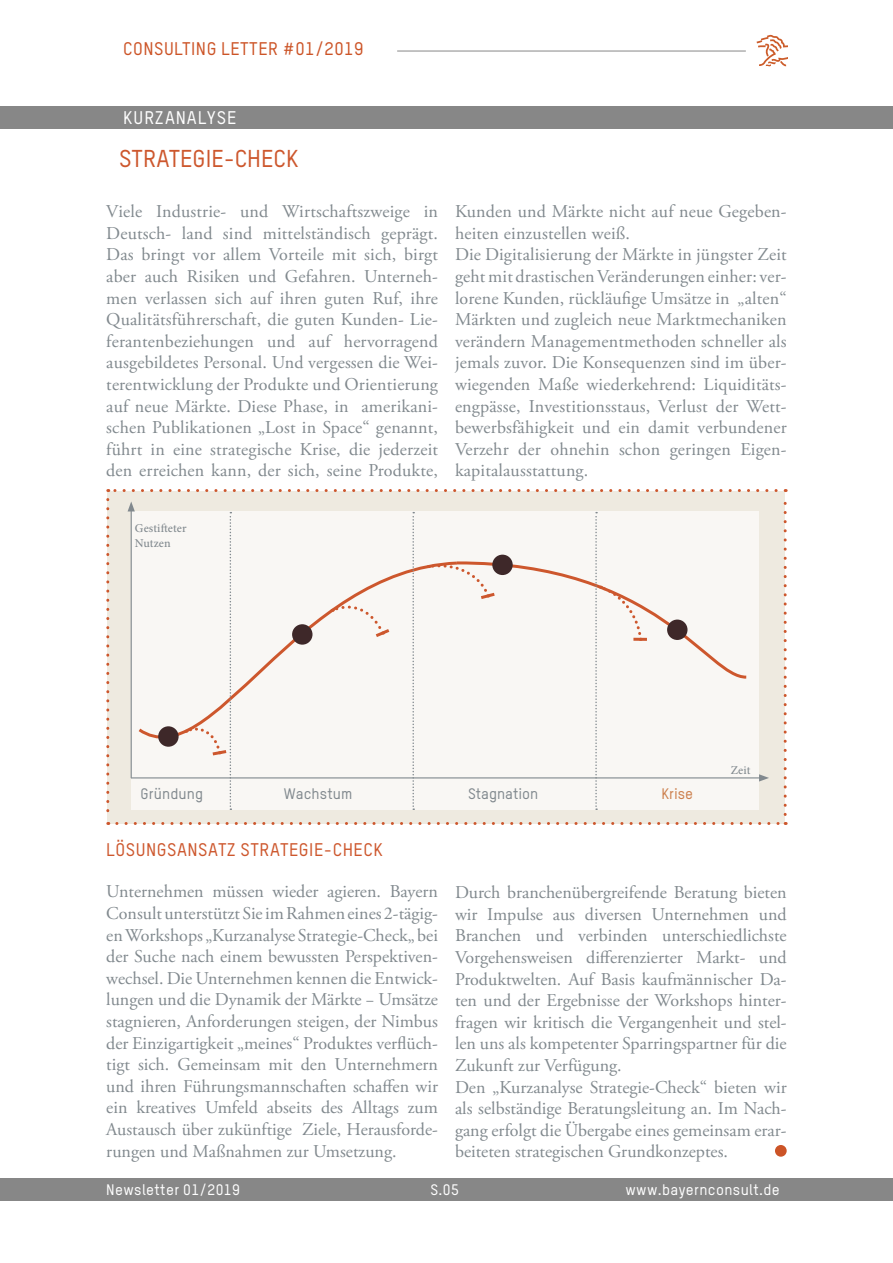
<style>
.page{position:relative;width:893px;height:1263px;background:#fff}
.page>*{position:absolute;margin:0;border:0;box-sizing:border-box;transform-origin:0 0}
.t1{font:500 24px "TSTARPRO";color:#cd572d}
.t2{font:18px/21.6px "Adobe Garamond Pro";color:#81898e;text-align:justify}
.t3{font:500 18px "TSTARPRO";letter-spacing:.03em;color:#cd572d}
.t4{font:500 18px "TSTARPRO";letter-spacing:.025em;color:#cc5427}
.t5{font:500 18px "TSTARPRO";letter-spacing:.05em;color:#fff}
.t6{font:500 15px "TSTARPRO";letter-spacing:.025em;color:#fff}
.t7{font:500 15px "TSTARPRO";letter-spacing:.01em;color:#81898e}
.t8{font:500 15px "TSTARPRO";color:#cc7f4c}
.t9{font:500 12px/14.4px "Minion Pro";letter-spacing:.01em;color:#81898e}
</style>
<div class="page">
<div style="left:0;top:106px;width:893px;height:23px;background:#878787"></div>
<div style="left:0;top:1178px;width:893px;height:23px;background:#878787"></div>
<svg style="left:757px;top:35px;width:30px;height:32px"></svg>
<hr style="left:397px;top:51px;width:349px;height:1px;background:#878787">
<div style="left:108px;top:490px;width:677px;height:333px;background:#eeeae0"></div>
<svg style="left:106px;top:499px;width:3px;height:326px"></svg>
<svg style="left:117px;top:822px;width:669px;height:3px"></svg>
<svg style="left:784px;top:489px;width:3px;height:325px"></svg>
<svg style="left:108px;top:489px;width:668px;height:3px"></svg>
<div style="left:131px;top:512px;width:628px;height:298px;background:#f9f7f4"></div>
<svg style="left:138px;top:565px;width:290px;height:180px"></svg>
<hr style="left:131px;top:509px;width:1px;height:269px;background:#81898e">
<svg style="left:128px;top:501px;width:7px;height:10px"></svg>
<hr style="left:131px;top:777px;width:630px;height:1px;background:#81898e">
<svg style="left:759px;top:774px;width:10px;height:7px"></svg>
<svg style="left:412px;top:512px;width:2px;height:298px"></svg>
<div style="left:158px;top:726px;width:21px;height:21px;background:#3e2829;border-radius:50%"></div>
<div style="left:292px;top:624px;width:20px;height:21px;background:#3e2829;border-radius:50%"></div>
<svg style="left:331px;top:601px;width:62px;height:39px"></svg>
<svg style="left:428px;top:512px;width:321px;height:298px"></svg>
<hr style="left:633px;top:638px;width:14px;height:3px;background:#cd572d">
<svg style="left:185px;top:512px;width:46px;height:298px"></svg>
<div style="left:775px;top:1145px;width:12px;height:12px;background:#cc5427;border-radius:50%"></div>
<p class="t4" style="left:123px;top:38px;width:242px">CONSULTING LETTER #01/2019</p>
<p class="t5" style="left:123px;top:107px;width:115px">KURZANALYSE</p>
<h1 class="t1" style="left:119px;top:144px;width:181px">STRATEGIE-CH ECK</h1>
<p class="t2" style="left:106px;top:201px;width:333px">Viele Industrie- und Wirtschaftszweige in Deutsch- land sind mittelständisch geprägt.<br>Das bringt vor allem Vorteile mit sich, birgt aber auch Risiken und Gefahren. Unterneh&shy;men verlassen sich auf ihren guten Ruf, ihre Qualitätsführerschaft, die guten Kunden- Lie&shy;ferantenbeziehungen und auf hervorragend ausgebildetes Personal. Und vergessen die Wei&shy;terentwicklung der Produkte und Orientierung auf neue Märkte. Diese Phase, in amerikani&shy;schen Publikationen „Lost in Space“ genannt, führt in eine strategische Krise, die jederzeit den erreichen kann, der sich, seine Produkte,</p>
<p class="t2" style="left:455px;top:201px;width:333px;text-align:left">Kunden und Märkte nicht auf neue Gegeben&shy;heiten einzustellen weiß.<br>Die Digitalisierung der Märkte in jüngster Zeit geht mit drastischen Veränderungen einher: ver&shy;lorene Kunden, rückläufige Umsätze in „alten“ Märkten und zugleich neue Marktmechaniken verändern Managementmethoden schneller als jemals zuvor. Die Konsequenzen sind im über&shy;wiegenden Maße wiederkehrend: Liquiditäts&shy;engpässe, Investitionsstaus, Verlust der Wett&shy;bewerbsfähigkeit und ein damit verbundener Verzehr der ohnehin schon geringen Eigen&shy;kapitalausstattung.</p>
<p class="t9" style="left:135px;top:521px;width:53px">Gestifteter<br>Nutzen</p>
<p class="t9" style="left:731px;top:763px;width:21px">Zeit</p>
<p class="t7" style="left:140px;top:784px;width:64px">GRÜNDUNG</p>
<p class="t7" style="left:284px;top:784px;width:70px">WACHSTUM</p>
<p class="t7" style="left:468px;top:784px;width:72px">STAGNATION</p>
<p class="t8" style="left:661px;top:784px;width:33px">KRISE</p>
<p class="t3" style="left:106px;top:838px;width:278px">LÖSUNGSANSATZ STRATEGIE-CH ECK</p>
<p class="t2" style="left:106px;top:881px;width:333px">Unternehmen müssen wieder agieren. Bayern Consult unterstützt Sie im Rahmen eines 2-tägig&shy;en Workshops „Kurzanalyse Strategie-Check„ bei der Suche nach einem bewussten Perspektiven&shy;wechsel. Die Unternehmen kennen die Entwick&shy;lungen und die Dynamik der Märkte − Umsätze stagnieren, Anforderungen steigen, der Nimbus der Einzigartigkeit „meines“ Produktes verflüch&shy;tigt sich. Gemeinsam mit den Unternehmern und ihren Führungsmannschaften schaffen wir ein kreatives Umfeld abseits des Alltags zum Austausch über zukünftige Ziele, Herausforde&shy;rungen und Maßnahmen zur Umsetzung.</p>
<p class="t2" style="left:455px;top:882px;width:333px;text-align:left">Durch branchenübergreifende Beratung bieten wir Impulse aus diversen Unternehmen und Branchen und verbinden unterschiedlichste Vorgehensweisen differenzierter Markt- und Produktwelten. Auf Basis kaufmännischer Da&shy;ten und der Ergebnisse der Workshops hinter&shy;fragen wir kritisch die Vergangenheit und stel&shy;len uns als kompetenter Sparringspartner für die Zukunft zur Verfügung.<br>Den „Kurzanalyse Strategie-Check“ bieten wir als selbständige Beratungsleitung an. Im Nach&shy;gang erfolgt die Übergabe eines gemeinsam erar&shy;beiteten strategischen Grundkonzeptes.</p>
<p class="t6" style="left:106px;top:1180px;width:175px">NEWSLETTER 01/2019 S</p>
<p class="t6" style="left:439px;top:1180px;width:22px">.05</p>
<p class="t6" style="left:625px;top:1180px;width:156px">WWW.BAYERNCONSULT.DE</p>
</div>
